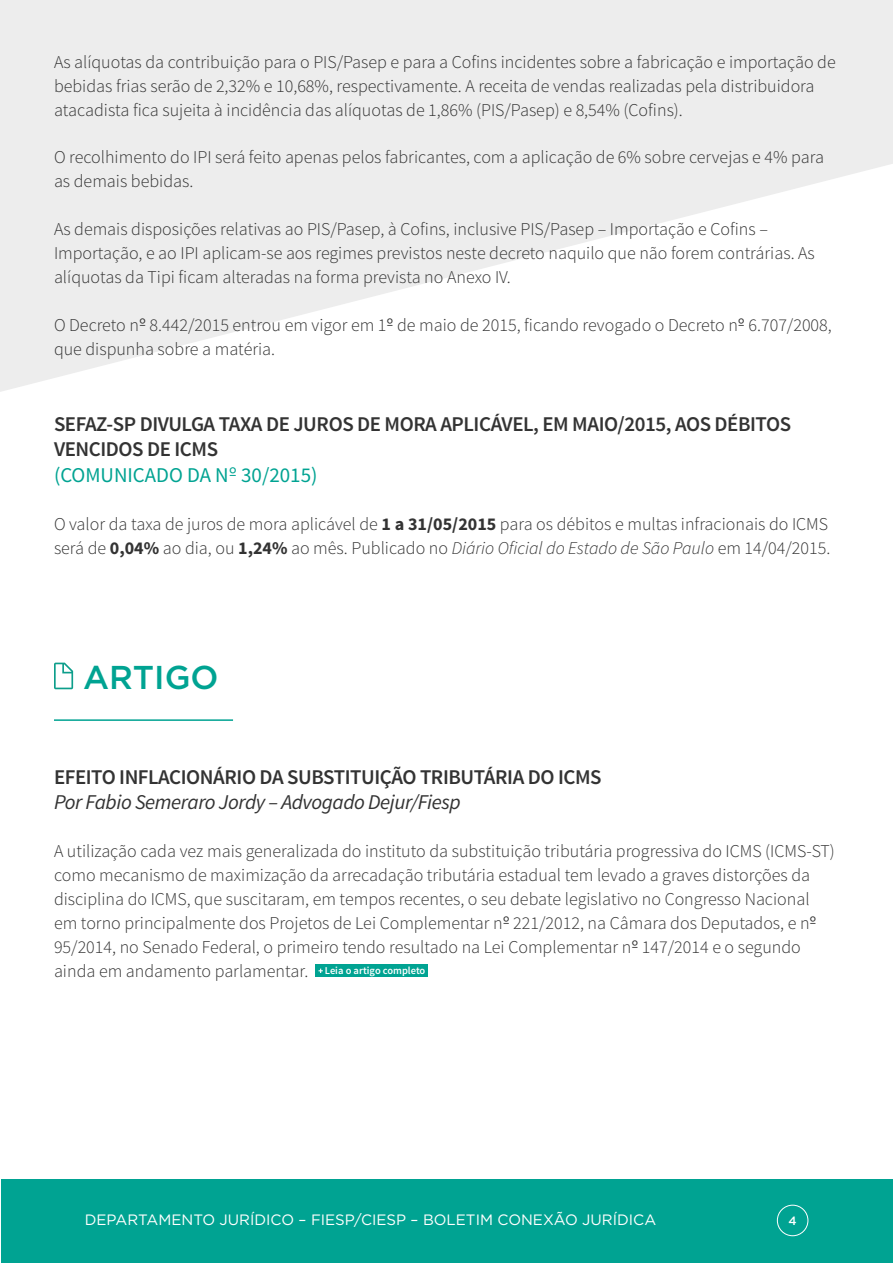
<style>
.page{position:relative;width:893px;height:1263px;background:#fff}
.page>*{position:absolute;margin:0;border:0;box-sizing:border-box;transform-origin:0 0}
.t1{font:500 33px "Gotham";color:#00a392}
.t2{font:600 21px/25.2px "Source Sans Pro";letter-spacing:-.02em;color:#333}
.t3{font:italic 21px "Source Sans Pro";letter-spacing:-.02em;color:#333}
.t4{font:300 18px/24px "Source Sans Pro";color:#333}
.t5{font:15px "Gotham";color:#fff}
.t6{font:500 12px "Gotham";color:#fff}
.s1{font-family:"Gotham";font-weight:400}
.s2{font-weight:400;color:#00a392}
.s3{font-family:"Gotham";font-weight:400;color:#00a392}
.s4{font-weight:700}
.s5{font-style:italic}
</style>
<div class="page">
<div style="left:1px;top:1179px;width:891px;height:83px;background:#00a392"></div>
<div style="left:777px;top:1205px;width:31px;height:31px;border:1px solid #fff;border-radius:50%"></div>
<svg style="left:0;top:0;width:893px;height:392px;fill:#ededed"></svg>
<hr style="left:54px;top:719px;width:179px;height:2px;background:#00a392">
<svg style="left:54px;top:663px;width:19px;height:26px"></svg>
<div style="left:315px;top:964px;width:113px;height:13px;background:#00a392"></div>
<svg style="left:318px;top:969px;width:5px;height:4px"></svg>
<p class="t4" style="left:54px;top:50px;width:783px">As alíquotas da contribuição para o PIS/Pasep e para a Cofins incidentes sobre a fabricação e importação de bebidas frias serão de 2,32% e 10,68%, respectivamente. A receita de vendas realizadas pela distribuidora atacadista fica sujeita à incidência das alíquotas de 1,86% (PIS/Pasep) e 8,54% (Cofins).</p>
<p class="t4" style="left:54px;top:146px;width:771px">O recolhimento do IPI será feito apenas pelos fabricantes, com a aplicação de 6% sobre cervejas e 4% para as demais bebidas.</p>
<p class="t4" style="left:54px;top:218px;width:762px">As demais disposições relativas ao PIS/Pasep, à Cofins, inclusive PIS/Pasep – Importação e Cofins –<br>Importação, e ao IPI aplicam-se aos regimes previstos neste decreto naquilo que não forem contrárias. As alíquotas da Tipi ficam alteradas na forma prevista no Anexo IV.</p>
<p class="t4" style="left:54px;top:314px;width:779px">O Decreto n<span class="s1">º</span> 8.442/2015 entrou em vigor em 1<span class="s1">º</span> de maio de 2015, ficando revogado o Decreto n<span class="s1">º</span> 6.707/2008, que dispunha sobre a matéria.</p>
<p class="t2" style="left:54px;top:412px;width:738px">SEFAZ-SP DIVULGA TAXA DE JUROS DE MORA APLICÁVEL, EM MAIO/2015, AOS DÉBITOS<br>VENCIDOS DE ICMS<br><span class="s2">(COMUNICADO DA N</span><span class="s3">º</span> <span class="s2">30/2015)</span></p>
<p class="t4" style="left:54px;top:512px;width:778px">O valor da taxa de juros de mora aplicável de <span class="s4">1 a 31/05/2015</span> para os débitos e multas infracionais do ICMS será de <span class="s4">0,04%</span> ao dia, ou <span class="s4">1,24%</span> ao mês. Publicado no <span class="s5">Diário Oficial do Estado de São Paulo</span> em 14/04/2015.</p>
<h1 class="t1" style="left:83px;top:656px;width:137px">ARTIGO</h1>
<p class="t2" style="left:54px;top:765px;width:549px">EFEITO INFLACIONÁRIO DA SUBSTITUIÇÃO TRIBUTÁRIA DO ICMS</p>
<p class="t3" style="left:54px;top:789px;width:408px">Por Fabio Semeraro Jordy – Advogado Dejur/Fiesp</p>
<p class="t4" style="left:54px;top:839px;width:782px">A utilização cada vez mais generalizada do instituto da substituição tributária progressiva do ICMS (ICMS-ST) como mecanismo de maximização da arrecadação tributária estadual tem levado a graves distorções da disciplina do ICMS, que suscitaram, em tempos recentes, o seu debate legislativo no Congresso Nacional em torno principalmente dos Projetos de Lei Complementar n<span class="s1">º</span> 221/2012, na Câmara dos Deputados, e n<span class="s1">º </span>95/2014, no Senado Federal, o primeiro tendo resultado na Lei Complementar n<span class="s1">º</span> 147/2014 e o segundo ainda em andamento parlamentar. <sup>Leia</sup> <sup>o</sup> <sup>artigo</sup> <sup>completo</sup></p>
<p class="t5" style="left:85px;top:1210px;width:573px">DEPARTAMENTO JURÍDICO – FIESP/CIESP – BOLETIM CONEXÃO JURÍDICA</p>
<p class="t6" style="left:789px;top:1213px;width:10px">4</p>
</div>
